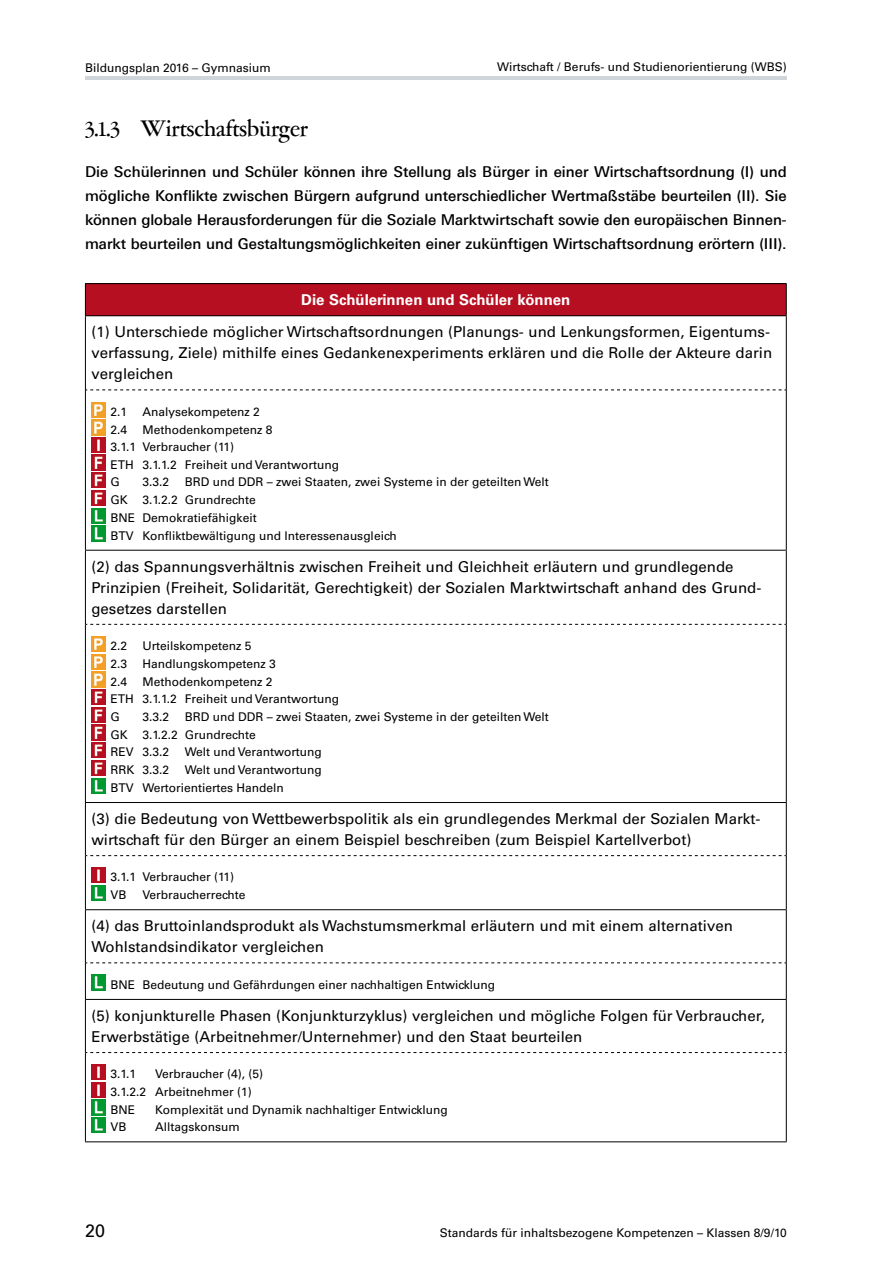
<style>
.page{position:relative;width:893px;height:1263px;background:#fff}
.page>*{position:absolute;margin:0;border:0;box-sizing:border-box;transform-origin:0 0}
.t1{font:500 25.5px "Garamont Amst SH";color:#000}
.t2{font:18px "Univers LT Std";color:#000}
.t3{font:15px/21px "Univers LT Std";color:#000}
.t4{font:500 15px/24px "Linotype Univers 530";color:#000;text-align:justify}
.t5{font:700 15px "Univers LT Std";color:#fff}
.t6{font:12px/17.7px "Univers LT Std";color:#000}
</style>
<div class="page">
<hr style="left:85px;top:77px;width:702px;height:3px;background:#cfd5d8">
<div style="left:85px;top:284px;width:701px;height:32px;background:#b60f21"></div>
<hr style="left:85px;top:283px;width:702px;height:1px;background:#000">
<hr style="left:85px;top:284px;width:1px;height:31px;background:#000">
<hr style="left:786px;top:284px;width:1px;height:31px;background:#000">
<hr style="left:85px;top:315px;width:702px;height:1px;background:#000">
<hr style="left:85px;top:316px;width:1px;height:74px;background:#000">
<hr style="left:786px;top:316px;width:1px;height:74px;background:#000">
<svg style="left:86px;top:389px;width:700px;height:1px"></svg>
<hr style="left:85px;top:390px;width:1px;height:160px;background:#000">
<hr style="left:786px;top:390px;width:1px;height:160px;background:#000">
<hr style="left:85px;top:550px;width:702px;height:1px;background:#000">
<hr style="left:85px;top:551px;width:1px;height:73px;background:#000">
<hr style="left:786px;top:551px;width:1px;height:73px;background:#000">
<svg style="left:86px;top:624px;width:700px;height:1px"></svg>
<hr style="left:85px;top:624px;width:1px;height:178px;background:#000">
<hr style="left:786px;top:624px;width:1px;height:178px;background:#000">
<hr style="left:85px;top:802px;width:702px;height:1px;background:#000">
<hr style="left:85px;top:803px;width:1px;height:53px;background:#000">
<hr style="left:786px;top:803px;width:1px;height:53px;background:#000">
<svg style="left:86px;top:855px;width:700px;height:1px"></svg>
<hr style="left:85px;top:856px;width:1px;height:53px;background:#000">
<hr style="left:786px;top:856px;width:1px;height:53px;background:#000">
<hr style="left:85px;top:909px;width:702px;height:1px;background:#000">
<hr style="left:85px;top:910px;width:1px;height:53px;background:#000">
<hr style="left:786px;top:910px;width:1px;height:53px;background:#000">
<svg style="left:86px;top:962px;width:700px;height:1px"></svg>
<hr style="left:85px;top:963px;width:1px;height:36px;background:#000">
<hr style="left:786px;top:963px;width:1px;height:36px;background:#000">
<hr style="left:85px;top:999px;width:702px;height:1px;background:#000">
<hr style="left:85px;top:1000px;width:1px;height:52px;background:#000">
<hr style="left:786px;top:1000px;width:1px;height:52px;background:#000">
<svg style="left:86px;top:1052px;width:700px;height:1px"></svg>
<hr style="left:85px;top:1052px;width:1px;height:89px;background:#000">
<hr style="left:786px;top:1052px;width:1px;height:89px;background:#000">
<hr style="left:85px;top:1141px;width:702px;height:1px;background:#000">
<img style="left:91px;top:402px;width:14px;height:15px">
<img style="left:91px;top:420px;width:14px;height:15px">
<img style="left:91px;top:437px;width:14px;height:16px">
<img style="left:91px;top:455px;width:14px;height:15px">
<img style="left:91px;top:473px;width:14px;height:15px">
<img style="left:91px;top:490px;width:14px;height:16px">
<img style="left:91px;top:508px;width:14px;height:15px">
<img style="left:91px;top:526px;width:14px;height:15px">
<img style="left:91px;top:636px;width:14px;height:16px">
<img style="left:91px;top:654px;width:14px;height:15px">
<img style="left:91px;top:672px;width:14px;height:15px">
<img style="left:91px;top:689px;width:14px;height:16px">
<img style="left:91px;top:707px;width:14px;height:15px">
<img style="left:91px;top:725px;width:14px;height:15px">
<img style="left:91px;top:743px;width:14px;height:15px">
<img style="left:91px;top:760px;width:14px;height:16px">
<img style="left:91px;top:778px;width:14px;height:15px">
<img style="left:91px;top:868px;width:14px;height:15px">
<img style="left:91px;top:885px;width:14px;height:15px">
<img style="left:91px;top:975px;width:14px;height:15px">
<img style="left:91px;top:1065px;width:14px;height:15px">
<img style="left:91px;top:1082px;width:14px;height:15px">
<img style="left:91px;top:1100px;width:14px;height:15px">
<img style="left:91px;top:1117px;width:14px;height:16px">
<p class="t6" style="left:85px;top:59px;width:187px">Bildungsplan 2016 – Gymnasium</p>
<p class="t6" style="left:497px;top:58px;width:291px">Wirtschaft / Berufs- und Studienorientierung (WBS)</p>
<h1 class="t1" style="left:85px;top:116px;width:225px">3.1.3 Wirtschaftsbürger</h1>
<p class="t4" style="left:85px;top:160px;width:703px">Die Schülerinnen und Schüler können ihre Stellung als Bürger in einer Wirtschaftsordnung (I) und mögliche Konflikte zwischen Bürgern aufgrund unterschiedlicher Wertmaßstäbe beurteilen (II). Sie können globale Herausforderungen für die Soziale Marktwirtschaft sowie den europäischen Binnen&shy;markt beurteilen und Gestaltungsmöglichkeiten einer zukünftigen Wirtschaftsordnung erörtern (III).</p>
<p class="t5" style="left:301px;top:291px;width:271px">Die Schülerinnen und Schüler können</p>
<p class="t3" style="left:91px;top:321px;width:682px">(1) Unterschiede möglicher Wirtschaftsordnungen (Planungs- und Lenkungsformen, Eigentums&shy;verfassung, Ziele) mithilfe eines Gedankenexperiments erklären und die Rolle der Akteure darin vergleichen</p>
<p class="t6" style="left:111px;top:403px;width:18px">2.1</p>
<p class="t6" style="left:142px;top:403px;width:119px">Analysekompetenz 2</p>
<p class="t6" style="left:111px;top:420px;width:18px">2.4</p>
<p class="t6" style="left:111px;top:420px;width:230px;text-indent:32px">Methodenkompetenz 8<br>3.1.1 Verbraucher (11)<br>ETH 3.1.1.2 Freiheit und Verantwortung<br>G</p>
<p class="t6" style="left:111px;top:473px;width:440px;text-indent:74px">BRD und DDR – zwei Staaten, zwei Systeme in der geteilten Welt GK 3.1.2.2 Grundrechte<br>BNE Demokratiefähigkeit<br>BTV Konfliktbewältigung und Interessenausgleich</p>
<p class="t3" style="left:91px;top:556px;width:670px">(2) das Spannungsverhältnis zwischen Freiheit und Gleichheit erläutern und grundlegende<br>Prinzipien (Freiheit, Solidarität, Gerechtigkeit) der Sozialen Marktwirtschaft anhand des Grund&shy;gesetzes darstellen</p>
<p class="t6" style="left:111px;top:637px;width:18px">2.2</p>
<p class="t6" style="left:142px;top:637px;width:111px">Urteilskompetenz 5</p>
<p class="t6" style="left:111px;top:655px;width:18px">2.3</p>
<p class="t6" style="left:142px;top:655px;width:135px">Handlungskompetenz 3</p>
<p class="t6" style="left:111px;top:673px;width:18px">2.4</p>
<p class="t6" style="left:142px;top:473px;width:28px">3.3.2</p>
<p class="t6" style="left:111px;top:673px;width:230px;text-indent:32px">Methodenkompetenz 2<br>ETH 3.1.1.2 Freiheit und Verantwortung<br>G</p>
<p class="t6" style="left:111px;top:708px;width:440px;text-indent:74px">BRD und DDR – zwei Staaten, zwei Systeme in der geteilten Welt<br>GK 3.1.2.2 Grundrechte<br>REV 3.3.2</p>
<p class="t6" style="left:142px;top:708px;width:28px">3.3.2</p>
<p class="t6" style="left:185px;top:743px;width:138px">Welt und Verantwortung</p>
<p class="t6" style="left:111px;top:761px;width:213px;text-indent:74px">Welt und Verantwortung<br>BTV Wertorientiertes Handeln</p>
<p class="t3" style="left:91px;top:808px;width:670px">(3) die Bedeutung von Wettbewerbspolitik als ein grundlegendes Merkmal der Sozialen Markt&shy;wirtschaft für den Bürger an einem Beispiel beschreiben (zum Beispiel Kartellverbot)</p>
<p class="t6" style="left:111px;top:868px;width:125px">3.1.1 Verbraucher (11)<br>VB</p>
<p class="t6" style="left:111px;top:761px;width:60px">RRK 3.3.2</p>
<p class="t6" style="left:142px;top:886px;width:104px">Verbraucherrechte</p>
<p class="t3" style="left:91px;top:915px;width:643px">(4) das Bruttoinlandsprodukt als Wachstumsmerkmal erläutern und mit einem alternativen<br>Wohlstandsindikator vergleichen</p>
<p class="t6" style="left:111px;top:976px;width:386px">BNE Bedeutung und Gefährdungen einer nachhaltigen Entwicklung</p>
<p class="t3" style="left:91px;top:1005px;width:675px">(5) konjunkturelle Phasen (Konjunkturzyklus) vergleichen und mögliche Folgen für Verbraucher,<br>Erwerbstätige (Arbeitnehmer/Unternehmer) und den Staat beurteilen</p>
<p class="t6" style="left:111px;top:1065px;width:27px">3.1.1</p>
<p class="t6" style="left:111px;top:1065px;width:154px;text-indent:45px">Verbraucher (4), (5)<br>3.1.2.2 Arbeitnehmer (1)<br>BNE</p>
<p class="t6" style="left:155px;top:1100px;width:294px">Komplexität und Dynamik nachhaltiger Entwicklung</p>
<p class="t6" style="left:111px;top:1118px;width:18px">VB</p>
<p class="t6" style="left:155px;top:1118px;width:86px">Alltagskonsum</p>
<h2 class="t2" style="left:85px;top:1220px;width:22px">20</h2>
<p class="t6" style="left:440px;top:1224px;width:348px">Standards für inhaltsbezogene Kompetenzen – Klassen 8/9/10</p>
</div>
